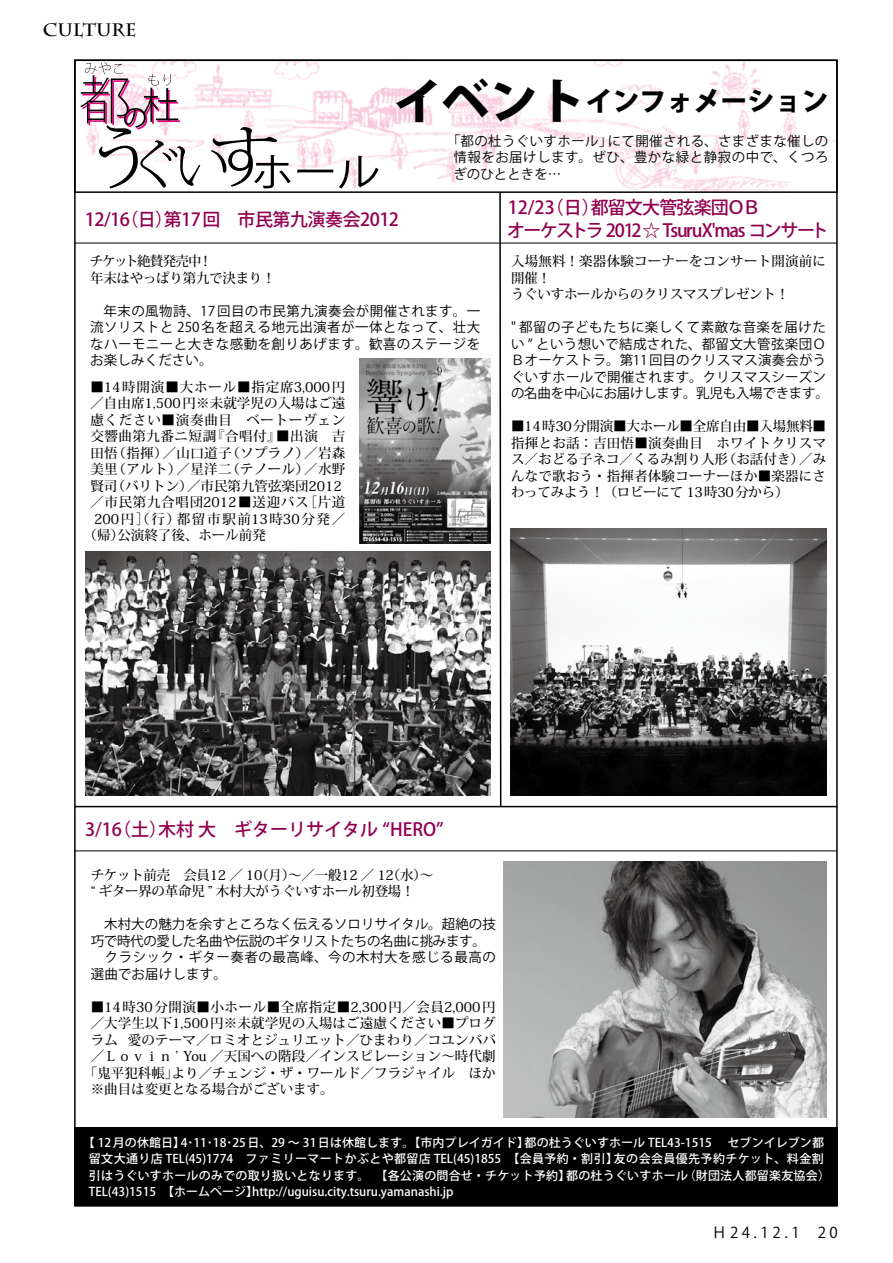
<style>
.page{position:relative;width:893px;height:1263px;background:#fff}
.page>*{position:absolute;margin:0;border:0;box-sizing:border-box;transform-origin:0 0}
.t1{font:800 27px "Koz Go Pro";color:#000}
.t2{font:500 18px "Koz Go Pro";letter-spacing:-.035em;color:#91004f}
.t3{font:500 18px/22.5px "Koz Go Pro";letter-spacing:-.08em;color:#91004f}
.t4{font:500 18px "Koz Go Pro";color:#91004f}
.t5{font:700 18px "Charlemagne Std";color:#000}
.t6{font:15px "Koz Go Pro";color:#000}
.t7{font:500 13.5px/16.5px "Koz Min Pro";letter-spacing:.005em;color:#000}
.t8{font:13.5px/16.5px "Koz Go Pro";letter-spacing:.025em;color:#000}
.t9{font:13.5px/16.5px "Koz Go Pro";color:#000}
.t10{font:500 13.5px/16.5px "Koz Min Pro";letter-spacing:.055em;color:#000;text-align:right}
.t11{font:500 13.5px/16.5px "Koz Min Pro";letter-spacing:-.02em;color:#000}
.t12{font:500 13.5px/16.5px "Koz Min Pro";letter-spacing:.05em;color:#000}
.t13{font:500 13.5px "Koz Min Pro";letter-spacing:.04em;color:#000}
.t14{font:500 12px/16.5px "Koz Go Pro";letter-spacing:.005em;color:#fff}
.t15{font:500 12px "Koz Go Pro";letter-spacing:.03em;color:#fff}
.s1{font-size:48px}
</style>
<div class="page">
<img style="left:110px;top:63px;width:725px;height:127px">
<svg style="left:297px;top:170px;width:36px;height:3px"></svg>
<svg style="left:339px;top:156px;width:39px;height:32px"></svg>
<svg style="left:80px;top:63px;width:211px;height:125px"></svg>
<div style="left:74px;top:1127px;width:764px;height:79px;background:#000"></div>
<div style="left:74px;top:60px;width:764px;height:133px;border:2px solid #000"></div>
<svg style="left:499px;top:191px;width:3px;height:617px;background:#7e7e7e"></svg>
<hr style="left:75px;top:243px;width:762px;height:1px;background:#000">
<hr style="left:75px;top:806px;width:763px;height:1px;background:#000">
<hr style="left:74px;top:850px;width:762px;height:1px;background:#000">
<img style="left:510px;top:529px;width:316px;height:267px">
<img style="left:503px;top:861px;width:323px;height:256px">
<img style="left:85px;top:551px;width:405px;height:245px">
<img style="left:359px;top:358px;width:131px;height:185px">
<h2 class="t5" style="left:43px;top:20px;width:95px">Culture</h2>
<h1 class="t1" style="left:393px;top:84px;width:436px"><span class="s1">イベント</span>インフォメーション</h1>
<p class="t8" style="left:608px;top:133px;width:222px">にて開催される、さまざまな催しの</p>
<p class="t8" style="left:453px;top:133px;width:377px;text-indent:-7px">「都の杜うぐいすホール」<br>情報をお届けします。ぜひ、豊かな緑と静寂の中で、くつろぎのひとときを...</p>
<h2 class="t2" style="left:120px;top:208px;width:280px">（日第） 17回　市民第九演奏会2012</h2>
<h2 class="t2" style="left:85px;top:208px;width:46px">12/16</h2>
<p class="t11" style="left:90px;top:252px;width:187px">チケット絶賛発売中<br>年末はやっぱり第九で決まり!</p>
<p class="t8" style="left:90px;top:303px;width:392px;text-align:justify">　年末の風物詩、17回目の市民第九演奏会が開催されます。一流ソリストと 250名を超える地元出演者が一体となって、壮大なハーモニーと大きな感動を創りあげます。歓喜のステージをお楽しみください。</p>
<p class="t7" style="left:199px;top:252px;width:15px">!</p>
<p class="t10" style="left:90px;top:378px;width:257px">■14時開演■大ホール■指定席3,000円／自由席1,500円※未就学児の入場はご遠慮ください■演奏曲目　ベートーヴェン『合唱付』■出演　吉</p>
<p class="t13" style="left:90px;top:426px;width:127px">交響曲第九番ニ短調</p>
<p class="t7" style="left:226px;top:444px;width:84px">（ソプラノ）</p>
<p class="t7" style="left:113px;top:444px;width:56px">（指揮）</p>
<p class="t7" style="left:163px;top:444px;width:70px">／山口道子</p>
<p class="t7" style="left:304px;top:444px;width:43px">／岩森</p>
<p class="t7" style="left:90px;top:444px;width:29px">田悟</p>
<p class="t7" style="left:113px;top:460px;width:70px">（アルト）</p>
<p class="t7" style="left:226px;top:460px;width:84px">（テノール）</p>
<p class="t7" style="left:304px;top:460px;width:43px">／水野</p>
<p class="t7" style="left:112px;top:460px;width:232px;text-indent:-21px">美里<br>（バリトン／）市民第九管弦楽団2012</p>
<p class="t7" style="left:177px;top:460px;width:56px">／星洋二</p>
<p class="t7" style="left:90px;top:477px;width:28px">賢司</p>
<p class="t7" style="left:303px;top:493px;width:43px">［片道</p>
<p class="t12" style="left:177px;top:493px;width:170px;text-indent:-86px">／市民第九合唱団2012■送迎バス<br>都留市駅前13時30分発／</p>
<p class="t7" style="left:117px;top:510px;width:150px;text-indent:-23px">200円］（行）<br>公演終了後、ホール前発</p>
<p class="t7" style="left:84px;top:526px;width:42px">（帰）</p>
<h2 class="t2" style="left:591px;top:196px;width:172px">都留文大管弦楽団ＯＢ</h2>
<h2 class="t2" style="left:546px;top:196px;width:55px">（日）</h2>
<h2 class="t3" style="left:507px;top:197px;width:323px">12/23<br>オーケストラ 2012☆ TsuruX'mas コンサート</h2>
<p class="t7" style="left:511px;top:252px;width:317px">入場無料！楽器体験コーナーをコンサート開演前に開催!<br>うぐいすホールからのクリスマスプレゼント!</p>
<p class="t8" style="left:511px;top:319px;width:319px">" 都留の子どもたちに楽しくて素敵な音楽を届けたい ” という想いで結成された、都留文大管弦楽団Ｏ<br>Ｂオーケストラ。第11回目のクリスマス演奏会がうぐいすホールで開催されます。クリスマスシーズンの名曲を中心にお届けします。乳児も入場できます。</p>
<p class="t7" style="left:511px;top:417px;width:317px;text-align:right">■14時30分開演■大ホール■全席自由■入場無料■指揮とお話：吉田悟■演奏曲目　ホワイトクリスマ／み</p>
<p class="t7" style="left:723px;top:450px;width:83px">（お話付き）</p>
<p class="t7" style="left:511px;top:450px;width:317px">ス／おどる子ネコ／くるみ割り人形<br>んなで歌おう・指揮者体験コーナーほか■楽器にさわってみよう！（ロビーにて 13 時30分から(</p>
<h2 class="t4" style="left:158px;top:818px;width:287px">木村大　ギターリサイタル “HERO“</h2>
<h2 class="t2" style="left:113px;top:818px;width:55px">（土）</h2>
<h2 class="t2" style="left:85px;top:818px;width:39px">3/16</h2>
<p class="t11" style="left:91px;top:866px;width:325px">チケット前売　会員12 ／ 10<br>“ ギター界の革命児 ” 木村大がうぐいすホール初登場!</p>
<p class="t9" style="left:91px;top:916px;width:407px">　木村大の魅力を余すところなく伝えるソロリサイタル。超絶の技巧で時代の愛した名曲や伝説のギタリストたちの名曲に挑みます。　クラシック・ギター奏者の最高峰、今の木村大を感じる最高の選曲でお届けします。</p>
<p class="t7" style="left:91px;top:998px;width:407px;text-align:right">■14時30分開演■小ホール■全席指定■2,300円／会員2,000円／大学生以下1,500円※未就学児の入場はご遠慮ください■プログ愛のテーマ／ロミオとジュリエット／ひまわり／コユンババ</p>
<p class="t7" style="left:255px;top:866px;width:140px">（月）～／一般12 ／ 12</p>
<p class="t7" style="left:387px;top:866px;width:48px">（水 ~(</p>
<p class="t7" style="left:91px;top:1031px;width:29px">ラム</p>
<p class="t7" style="left:91px;top:1047px;width:406px">／Ｌｏｖｉｎ ’ You ／天国への階段／インスピレーション～時代劇</p>
<p class="t7" style="left:172px;top:1064px;width:325px">より／チェンジ・ザ・ワールド／フラジャイル　ほか</p>
<p class="t7" style="left:91px;top:1064px;width:244px;text-indent:-7px">「鬼平犯科帳」<br>※曲目は変更となる場合がございます。</p>
<p class="t14" style="left:525px;top:1134px;width:301px">都の杜うぐいすホール TEL43-1515 　セブンイレブン都</p>
<p class="t14" style="left:181px;top:1134px;width:350px">･4 11･18･25日、29 ～ 31 日は休館します。【市内プレイガイド】</p>
<p class="t14" style="left:83px;top:1134px;width:104px">【 12月の休館日】</p>
<p class="t15" style="left:89px;top:1151px;width:531px">留文大通り店 TEL(45)1774　ファミリーマートかぶとや都留店 TEL(45)1855　【会員予約・割引】</p>
<p class="t15" style="left:614px;top:1151px;width:211px">友の会会員優先予約チケット、料金割</p>
<p class="t14" style="left:252px;top:1167px;width:320px;text-indent:-163px">引はうぐいすホールのみでの取り扱いとなります。　【各公演の問合せ・チケット予約】http://uguisu.city.tsuru.yamanashi j p.</p>
<p class="t14" style="left:684px;top:1167px;width:148px">（財団法人都留楽友協会(</p>
<p class="t14" style="left:566px;top:1167px;width:123px">都の杜うぐいすホール</p>
<p class="t14" style="left:89px;top:1184px;width:171px">TEL(43)1515　【ホームページ】</p>
<p class="t6" style="left:712px;top:1223px;width:89px">Ｈ24.1 2.1</p>
<p class="t6" style="left:818px;top:1223px;width:21px">20</p>
</div>
